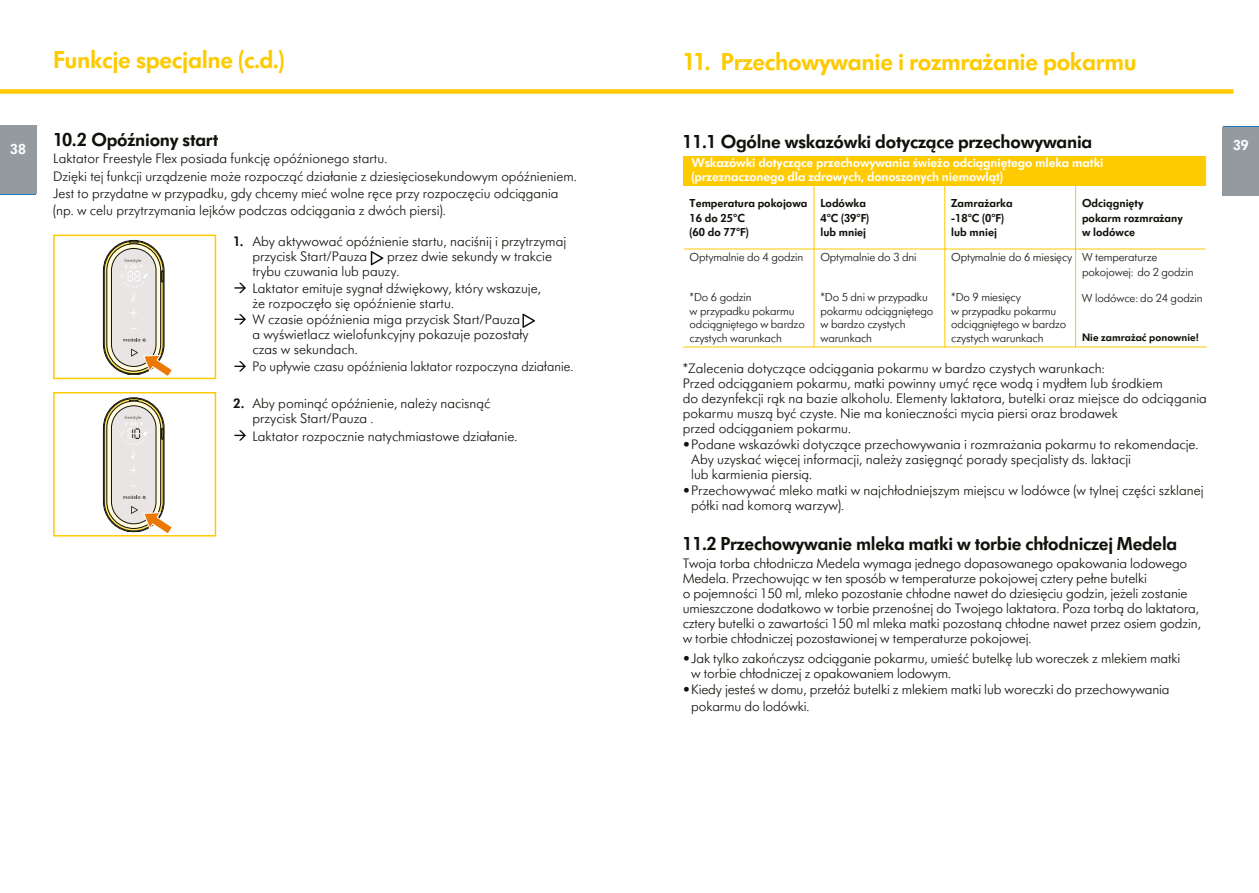
<style>
.page{position:relative;width:1259px;height:893px;background:#fff}
.page>*{position:absolute;margin:0;border:0;box-sizing:border-box;transform-origin:0 0}
.t1{font:600 25.5px "Futura SB Medela";letter-spacing:-.015em;color:#feca00}
.t2{font:600 19.5px "Futura SB Medela";letter-spacing:-.01em;color:#12100b}
.t3{font:600 15px "Futura SB Medela";color:#fff}
.t4{font:300 14.25px/15px "Futura SB Medela";color:#12100b}
.t5{font:300 14.25px "Futura SB Medela";color:#12100b;scale:.95 1}
.t6{font:600 13.5px/13.5px "Futura SB Medela";letter-spacing:-.005em;color:#fff}
.t7{font:300 12px/13.5px "Futura SB Medela";letter-spacing:-.01em;color:#12100b}
.t8{font:600 12px/14.4px "Futura SB Medela";color:#12100b}
.t9{font:600 11.25px "Futura SB Medela";letter-spacing:.005em;color:#12100b}
.t10{font:4.5px "Myriad Pro";letter-spacing:.02em;color:#5e5a58}
.s1{font-weight:600}
</style>
<div class="page">
<svg style="left:0;top:193px;width:36px;height:2px"></svg>
<svg style="left:1222px;top:126px;width:37px;height:2px"></svg>
<div style="left:0;top:125px;width:36px;height:68px;background:#939ba0"></div>
<svg style="left:103px;top:240px;width:69px;height:136px"></svg>
<div style="left:53px;top:235px;width:163px;height:144px;border:2px solid #feca00"></div>
<svg style="left:234px;top:283px;width:12px;height:10px"></svg>
<svg style="left:234px;top:314px;width:12px;height:10px"></svg>
<svg style="left:234px;top:361px;width:12px;height:10px"></svg>
<svg style="left:103px;top:397px;width:69px;height:136px"></svg>
<div style="left:53px;top:392px;width:163px;height:144px;border:2px solid #feca00"></div>
<svg style="left:234px;top:430px;width:12px;height:11px"></svg>
<svg style="left:371px;top:251px;width:12px;height:14px"></svg>
<svg style="left:522px;top:314px;width:13px;height:14px"></svg>
<div style="left:1222px;top:128px;width:37px;height:68px;background:#939ba0"></div>
<div style="left:683px;top:156px;width:523px;height:30px;background:#feca00"></div>
<hr style="left:813px;top:249px;width:1px;height:98px;background:#feca00">
<hr style="left:813px;top:186px;width:1px;height:63px;background:#feca00">
<hr style="left:1075px;top:347px;width:132px;height:1px;background:#feca00">
<hr style="left:944px;top:347px;width:131px;height:1px;background:#feca00">
<hr style="left:814px;top:347px;width:130px;height:1px;background:#feca00">
<hr style="left:682px;top:347px;width:132px;height:1px;background:#feca00">
<hr style="left:1075px;top:249px;width:130px;height:1px;background:#feca00">
<hr style="left:944px;top:249px;width:131px;height:1px;background:#feca00">
<hr style="left:814px;top:249px;width:130px;height:1px;background:#feca00">
<hr style="left:684px;top:249px;width:130px;height:1px;background:#feca00">
<hr style="left:944px;top:249px;width:1px;height:98px;background:#feca00">
<hr style="left:944px;top:186px;width:1px;height:63px;background:#feca00">
<hr style="left:1075px;top:249px;width:1px;height:98px;background:#feca00">
<hr style="left:1075px;top:186px;width:1px;height:63px;background:#feca00">
<div style="left:0;top:89px;width:1233px;height:5px;background:#ffca00"></div>
<p class="t3" style="left:10px;top:140px;width:17px">38</p>
<h1 class="t1" style="left:53px;top:44px;width:233px">Funkcje specjalne (c.d.)</h1>
<h2 class="t2" style="left:53px;top:127px;width:167px">10.2 Opóźniony start</h2>
<p class="t4" style="left:53px;top:150px;width:525px;line-height:17.1px">Laktator Freestyle Flex posiada funkcję opóźnionego startu.<br>Dzięki tej funkcji urządzenie może rozpocząć działanie z dziesięciosekundowym opóźnieniem.<br>Jest to przydatne w przypadku, gdy chcemy mieć wolne ręce przy rozpoczęciu odciągania (np. w celu przytrzymania lejków podczas odciągania z dwóch piersi).</p>
<p class="t10" style="left:125px;top:257px;width:18px">freestyle</p>
<p class="t10" style="left:125px;top:415px;width:18px">freestyle</p>
<p class="t4" style="left:252px;top:234px;width:315px;text-indent:-19px"><span class="s1">1.</span> Aby aktywować opóźnienie startu, naciśnij i przytrzymaj przycisk Start/Pauza</p>
<p class="t4" style="left:252px;top:249px;width:301px;text-indent:135px">przez dwie sekundy w trakcie trybu czuwania lub pauzy.</p>
<p class="t4" style="left:252px;top:281px;width:290px">Laktator emituje sygnał dźwiękowy, który wskazuje, że rozpoczęło się opóźnienie startu.</p>
<p class="t4" style="left:252px;top:312px;width:277px">W czasie opóźnienia miga przycisk Start/Pauza a wyświetlacz wielofunkcyjny pokazuje pozostały czas w sekundach.</p>
<p class="t5" style="left:252px;top:358px;width:339px">Po upływie czasu opóźnienia laktator rozpoczyna działanie.</p>
<p class="t4" style="left:252px;top:396px;width:240px;text-indent:-19px"><span class="s1">2.</span> Aby pominąć opóźnienie, należy nacisnąć przycisk Start/Pauza .</p>
<p class="t4" style="left:252px;top:428px;width:266px">Laktator rozpocznie natychmiastowe działanie.</p>
<h1 class="t1" style="left:682px;top:46px;width:455px">11. Przechowywanie i rozmrażanie pokarmu</h1>
<h2 class="t2" style="left:682px;top:130px;width:411px">11.1 Ogólne wskazówki dotyczące przechowywania</h2>
<p class="t6" style="left:691px;top:156px;width:413px">Wskazówki dotyczące przechowywania świeżo odciągniętego mleka matki (przeznaczonego dla zdrowych, donoszonych niemowląt)</p>
<p class="t8" style="left:689px;top:196px;width:119px">Temperatura pokojowa<br>16 do 25°C<br>(60 do 77°F)</p>
<p class="t8" style="left:820px;top:196px;width:50px">Lodówka<br>4°C (39°F) lub mniej</p>
<p class="t8" style="left:951px;top:196px;width:63px">Zamrażarka -18°C (0°F) lub mniej</p>
<p class="t8" style="left:1082px;top:196px;width:102px">Odciągnięty pokarm rozmrażany w lodówce</p>
<p class="t7" style="left:689px;top:251px;width:115px">Optymalnie do 4 godzin</p>
<p class="t7" style="left:689px;top:290px;width:117px">*Do 6 godzin<br>w przypadku pokarmu odciągniętego w bardzo czystych warunkach</p>
<p class="t7" style="left:820px;top:251px;width:98px">Optymalnie do 3 dni</p>
<p class="t7" style="left:820px;top:290px;width:114px">*Do 5 dni w przypadku pokarmu odciągniętego w bardzo czystych warunkach</p>
<p class="t7" style="left:951px;top:251px;width:123px">Optymalnie do 6 miesięcy</p>
<p class="t7" style="left:951px;top:290px;width:117px">*Do 9 miesięcy<br>w przypadku pokarmu odciągniętego w bardzo czystych warunkach</p>
<p class="t7" style="left:1082px;top:250px;width:113px;line-height:14.4px">W temperaturze pokojowej: do 2 godzin</p>
<p class="t7" style="left:1082px;top:291px;width:122px">W lodówce: do 24 godzin</p>
<p class="t9" style="left:1082px;top:330px;width:118px">Nie zamrażać ponownie!</p>
<p class="t4" style="left:682px;top:360px;width:526px">*Zalecenia dotyczące odciągania pokarmu w bardzo czystych warunkach:<br>Przed odciąganiem pokarmu, matki powinny umyć ręce wodą i mydłem lub środkiem<br>do dezynfekcji rąk na bazie alkoholu. Elementy laktatora, butelki oraz miejsce do odciągania pokarmu muszą być czyste. Nie ma konieczności mycia piersi oraz brodawek<br>przed odciąganiem pokarmu.</p>
<p class="t4" style="left:691px;top:437px;width:509px;text-indent:-8px">• Podane wskazówki dotyczące przechowywania i rozmrażania pokarmu to rekomendacje.<br>Aby uzyskać więcej informacji, należy zasięgnąć porady specjalisty ds. laktacji<br>lub karmienia piersią.</p>
<p class="t4" style="left:691px;top:483px;width:514px;text-indent:-8px">• Przechowywać mleko matki w najchłodniejszym miejscu w lodówce (w tylnej części szklanej półki nad komorą warzyw).</p>
<h2 class="t2" style="left:682px;top:532px;width:496px">11.2 Przechowywanie mleka matki w torbie chłodniczej Medela</h2>
<p class="t4" style="left:682px;top:555px;width:520px">Twoja torba chłodnicza Medela wymaga jednego dopasowanego opakowania lodowego Medela. Przechowując w ten sposób w temperaturze pokojowej cztery pełne butelki<br>o pojemności 150 ml, mleko pozostanie chłodne nawet do dziesięciu godzin, jeżeli zostanie umieszczone dodatkowo w torbie przenośnej do Twojego laktatora. Poza torbą do laktatora, cztery butelki o zawartości 150 ml mleka matki pozostaną chłodne nawet przez osiem godzin, w torbie chłodniczej pozostawionej w temperaturze pokojowej.</p>
<p class="t4" style="left:691px;top:650px;width:491px;text-indent:-8px">• Jak tylko zakończysz odciąganie pokarmu, umieść butelkę lub woreczek z mlekiem matki w torbie chłodniczej z opakowaniem lodowym.</p>
<p class="t4" style="left:691px;top:680px;width:480px;line-height:17.1px;text-indent:-8px">• Kiedy jesteś w domu, przełóż butelki z mlekiem matki lub woreczki do przechowywania pokarmu do lodówki.</p>
<p class="t3" style="left:1233px;top:136px;width:17px">39</p>
</div>
